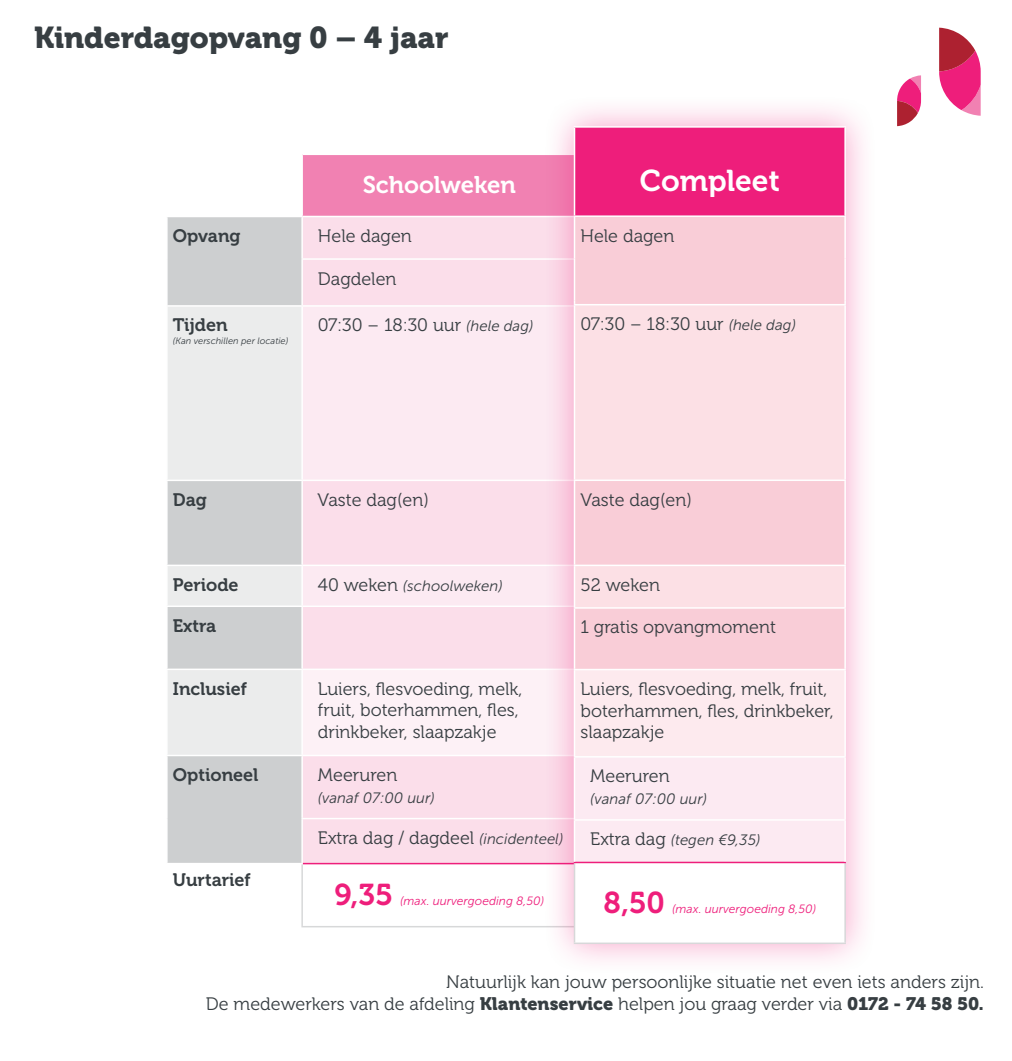
<style>
.page{position:relative;width:1012px;height:1061px;background:#fff}
.page>*{position:absolute;margin:0;border:0;box-sizing:border-box;transform-origin:0 0}
.t1{font:30px "Museo 900";color:#373e42}
.t2{font:30px "Museo 700";color:#ee1e7b}
.t3{font:30px "Museo 700";color:#fff}
.t4{font:24px "Museo 700";color:#fff}
.t5{font:18px/21.6px "Museo 300";color:#373e42}
.t6{font:18px "Museo 700";color:#373e42}
.t7{font:italic 15px "Museo Sans 300";color:#373e42}
.t8{font:italic 12px "Museo Sans 300";color:#ee1e7b}
.t9{font:italic 9.3px "Museo Sans 300";color:#373e42}
.s1{font-family:"Museo Sans 300";font-style:italic;font-size:15px}
.s2{font-family:"Museo 300";font-style:normal;font-size:18px}
.s3{font-family:"Museo 900"}
</style>
<div class="page">
<div style="left:302px;top:154px;width:274px;height:62px;background:#f181b2"></div>
<div style="left:168px;top:217px;width:133px;height:645px;background:#cdcfd0"></div>
<div style="left:303px;top:217px;width:239px;height:451px;background:#fbdeea"></div>
<svg style="left:168px;top:306px;width:133px;height:448px;background:#e1e2e2"></svg>
<svg style="left:303px;top:306px;width:239px;height:299px;background:#fbe6ef"></svg>
<div style="left:303px;top:670px;width:239px;height:84px;background:#fdf1f6"></div>
<hr style="left:166px;top:305px;width:136px;height:1px;background:#fff">
<hr style="left:166px;top:564px;width:136px;height:2px;background:#fff">
<hr style="left:166px;top:605px;width:136px;height:2px;background:#fff">
<hr style="left:166px;top:668px;width:136px;height:2px;background:#fff">
<hr style="left:166px;top:754px;width:136px;height:2px;background:#fff">
<hr style="left:301px;top:864px;width:2px;height:61px;background:#d7d8d9">
<hr style="left:301px;top:925px;width:275px;height:2px;background:#d7d8d9">
<hr style="left:302px;top:153px;width:274px;height:2px;background:#fff">
<hr style="left:301px;top:155px;width:2px;height:61px;background:#fff">
<hr style="left:301px;top:258px;width:276px;height:2px;background:#fff">
<hr style="left:302px;top:305px;width:274px;height:1px;background:#fff">
<hr style="left:302px;top:564px;width:274px;height:2px;background:#fff">
<hr style="left:302px;top:605px;width:274px;height:2px;background:#fff">
<hr style="left:166px;top:479px;width:136px;height:2px;background:#fff">
<hr style="left:302px;top:479px;width:274px;height:2px;background:#fff">
<svg style="left:939px;top:28px;width:42px;height:88px"></svg>
<svg style="left:897px;top:75px;width:24px;height:51px"></svg>
<div style="left:542px;top:95px;width:335px;height:880px;background:#ee1e7b;opacity:.41"></div>
<div style="left:574px;top:127px;width:271px;height:89px;background:#ee1e7b"></div>
<div style="left:575px;top:217px;width:269px;height:451px;background:#f9cdd7"></div>
<svg style="left:575px;top:305px;width:269px;height:302px;background:#fbdae1"></svg>
<div style="left:574px;top:669px;width:271px;height:87px;background:#fdeaee"></div>
<svg style="left:302px;top:756px;width:542px;height:170px"></svg>
<div style="left:574px;top:862px;width:271px;height:81px;background:#fff"></div>
<hr style="left:574px;top:126px;width:272px;height:2px;background:#fff">
<hr style="left:574px;top:128px;width:1px;height:87px;background:#fff">
<hr style="left:844px;top:128px;width:2px;height:87px;background:#fff">
<hr style="left:574px;top:215px;width:272px;height:2px;background:#fff">
<hr style="left:574px;top:304px;width:272px;height:1px;background:#fff">
<hr style="left:574px;top:479px;width:272px;height:2px;background:#fff">
<hr style="left:574px;top:564px;width:272px;height:2px;background:#fff">
<hr style="left:574px;top:607px;width:272px;height:1px;background:#fff">
<hr style="left:574px;top:217px;width:1px;height:42px;background:#fff">
<hr style="left:844px;top:217px;width:2px;height:42px;background:#fff">
<hr style="left:574px;top:259px;width:1px;height:41px;background:#fff">
<hr style="left:844px;top:259px;width:2px;height:41px;background:#fff">
<hr style="left:574px;top:305px;width:1px;height:174px;background:#fff">
<hr style="left:844px;top:305px;width:2px;height:174px;background:#fff">
<hr style="left:574px;top:481px;width:1px;height:83px;background:#fff">
<hr style="left:844px;top:481px;width:2px;height:83px;background:#fff">
<hr style="left:574px;top:566px;width:1px;height:41px;background:#fff">
<hr style="left:844px;top:566px;width:2px;height:41px;background:#fff">
<hr style="left:574px;top:608px;width:1px;height:60px;background:#fff">
<hr style="left:844px;top:608px;width:2px;height:60px;background:#fff">
<hr style="left:574px;top:863px;width:1px;height:79px;background:#d7d8d9">
<hr style="left:844px;top:863px;width:2px;height:79px;background:#d7d8d9">
<hr style="left:574px;top:942px;width:272px;height:1px;background:#d7d8d9">
<hr style="left:574px;top:861px;width:272px;height:2px;background:#ee1e7b">
<hr style="left:574px;top:668px;width:272px;height:2px;background:#fff">
<hr style="left:574px;top:670px;width:1px;height:86px;background:#fff">
<hr style="left:844px;top:670px;width:2px;height:86px;background:#fff">
<hr style="left:574px;top:756px;width:272px;height:1px;background:#fff">
<hr style="left:574px;top:757px;width:1px;height:62px;background:#fff">
<hr style="left:844px;top:757px;width:2px;height:62px;background:#fff">
<hr style="left:574px;top:819px;width:272px;height:1px;background:#fff">
<hr style="left:574px;top:820px;width:1px;height:41px;background:#fff">
<hr style="left:844px;top:820px;width:2px;height:41px;background:#fff">
<p class="t1" style="left:34px;top:21px;width:416px">Kinderdagopvang 0 – 4 jaar</p>
<p class="t3" style="left:640px;top:164px;width:141px">Compleet</p>
<p class="t5" style="left:580px;top:225px;width:95px">Hele dagen</p>
<p class="t4" style="left:363px;top:171px;width:155px">Schoolweken</p>
<p class="t4" style="left:654px;top:171px;width:113px">Compleet</p>
<p class="t6" style="left:173px;top:226px;width:69px">Opvang</p>
<p class="t5" style="left:318px;top:225px;width:95px">Hele dagen</p>
<p class="t5" style="left:318px;top:268px;width:80px">Dagdelen</p>
<p class="t6" style="left:173px;top:315px;width:56px">Tijden</p>
<p class="t9" style="left:173px;top:336px;width:117px">(Kan verschillen per locatie)</p>
<p class="t5" style="left:580px;top:313px;width:217px">07:30 – 18:30 uur <span class="s1">(hele dag)</span></p>
<p class="t5" style="left:318px;top:315px;width:217px">07:30 – 18:30 uur <span class="s1">(hele dag)</span></p>
<p class="t6" style="left:173px;top:489px;width:36px">Dag</p>
<p class="t5" style="left:318px;top:489px;width:113px">Vaste dag(en)</p>
<p class="t5" style="left:580px;top:489px;width:113px">Vaste dag(en)</p>
<p class="t6" style="left:173px;top:574px;width:67px">Periode</p>
<p class="t7" style="left:318px;top:577px;width:186px"><span class="s2">40 weken</span> (schoolweken)</p>
<p class="t6" style="left:173px;top:615px;width:45px">Extra</p>
<p class="t6" style="left:173px;top:678px;width:76px">Inclusief</p>
<p class="t5" style="left:318px;top:678px;width:206px">Luiers, flesvoeding, melk, fruit, boterhammen, fles, drinkbeker, slaapzakje</p>
<p class="t6" style="left:173px;top:764px;width:87px">Optioneel</p>
<p class="t5" style="left:318px;top:764px;width:81px">Meeruren</p>
<p class="t7" style="left:318px;top:789px;width:118px">(vanaf 07:00 uur)</p>
<p class="t5" style="left:318px;top:827px;width:247px">Extra dag / dagdeel <span class="s1">(incidenteel)</span></p>
<p class="t6" style="left:173px;top:869px;width:79px">Uurtarief</p>
<p class="t2" style="left:334px;top:877px;width:60px">9,35</p>
<p class="t8" style="left:400px;top:894px;width:146px">(max. uurvergoeding 8,50)</p>
<p class="t5" style="left:580px;top:574px;width:81px">52 weken</p>
<p class="t5" style="left:580px;top:616px;width:197px">1 gratis opvangmoment</p>
<p class="t5" style="left:580px;top:678px;width:255px">Luiers, flesvoeding, melk, fruit, boterhammen, fles, drinkbeker, slaapzakje</p>
<p class="t5" style="left:590px;top:765px;width:81px">Meeruren</p>
<p class="t7" style="left:590px;top:790px;width:118px">(vanaf 07:00 uur)</p>
<p class="t7" style="left:590px;top:832px;width:172px"><span class="s2">Extra dag</span> (tegen €9,35)</p>
<p class="t2" style="left:604px;top:885px;width:63px">8,50</p>
<p class="t8" style="left:672px;top:901px;width:146px">(max. uurvergoeding 8,50)</p>
<p class="t5" style="left:206px;top:971px;width:780px;text-align:right">Natuurlijk kan jouw persoonlijke situatie net even iets anders zijn.<br>De medewerkers van de afdeling <span class="s3">Klantenservice</span> helpen jou graag verder via <span class="s3">0172 - 74 58 50.</span></p>
</div>
